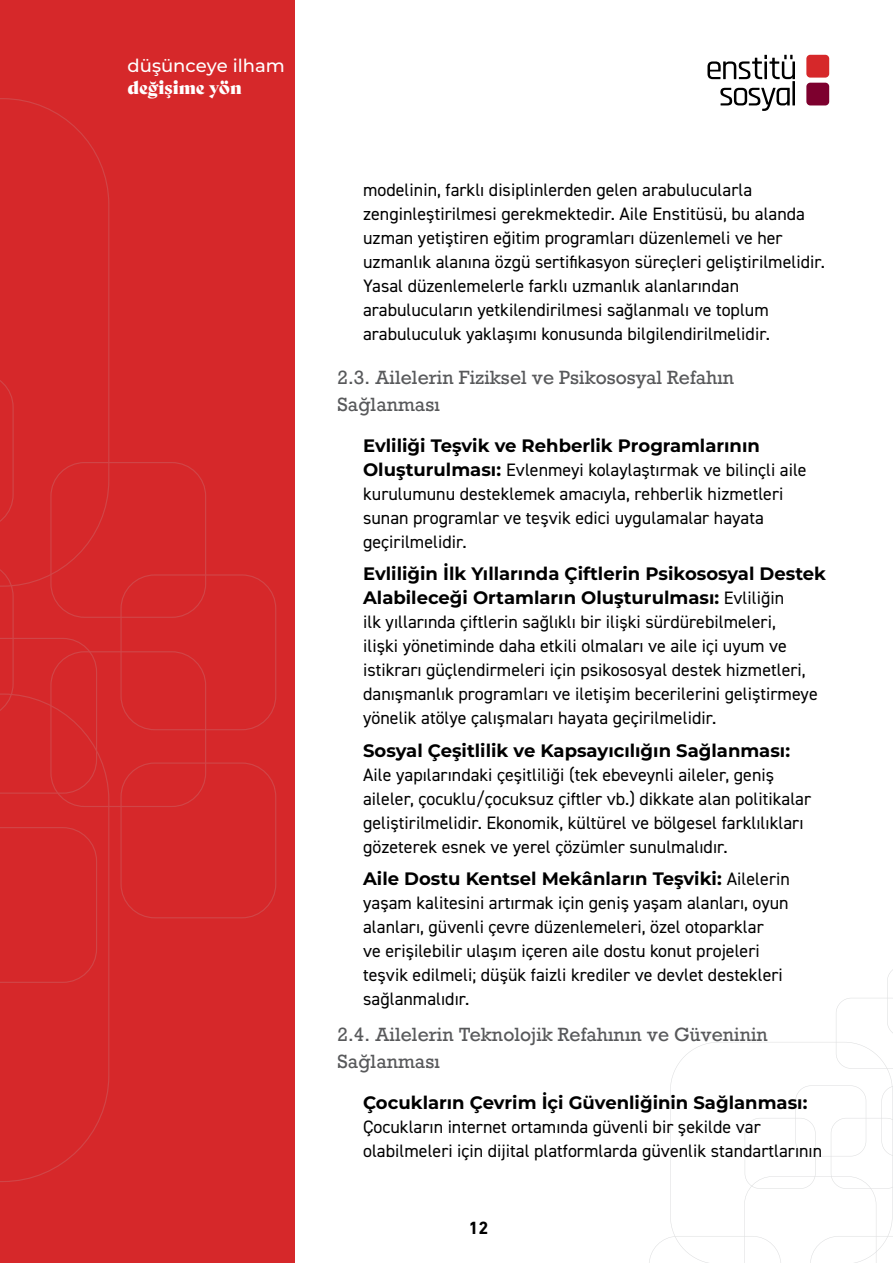
<style>
.page{position:relative;width:893px;height:1263px;background:#fff}
.page>*{position:absolute;margin:0;border:0;box-sizing:border-box;transform-origin:0 0}
.t1{font:18px/24px "DIN2014";color:#000}
.t2{font:700 18px/24px "Montserrat";color:#000}
.t3{font:18px/27px "Rockwell";color:#58595b}
.t4{font:100 18px "Montserrat";color:#fff}
.t5{font:18px "Bely Display W00";color:#fff}
.t6{font:700 18px "DIN Next LT Pro";color:#000}
.s1{font-family:"Montserrat";font-weight:700}
.s2{font-family:"DIN2014";font-weight:400}
</style>
<div class="page">
<svg style="left:707px;top:55px;width:88px;height:24px"></svg>
<svg style="left:720px;top:88px;width:70px;height:23px"></svg>
<hr style="left:792px;top:81px;width:3px;height:24px;background:#000">
<div style="left:806px;top:83px;width:23px;height:22px;background:#7d002e;border-radius:4px"></div>
<div style="left:806px;top:55px;width:23px;height:23px;background:#d6282a;border-radius:4px"></div>
<svg style="left:836px;top:969px;width:57px;height:73px"></svg>
<svg style="left:670px;top:1042px;width:223px;height:221px"></svg>
<div style="left:0;top:0;width:294px;height:1263px;background:#d6282a"></div>
<svg style="left:0;top:373px;width:276px;height:610px"></svg>
<svg style="left:0;top:98px;width:109px;height:489px"></svg>
<svg style="left:0;top:693px;width:109px;height:489px"></svg>
<p class="t4" style="left:128px;top:54px;width:159px">düşünceye ilham</p>
<p class="t5" style="left:128px;top:73px;width:116px">değişime yön</p>
<p class="t1" style="left:363px;top:177px;width:463px">modelinin, farklı disiplinlerden gelen arabulucularla zenginleştirilmesi gerekmektedir. Aile Enstitüsü, bu alanda uzman yetiştiren eğitim programları düzenlemeli ve her uzmanlık alanına özgü sertifikasyon süreçleri geliştirilmelidir.<br>Yasal düzenlemelerle farklı uzmanlık alanlarından arabulucuların yetkilendirilmesi sağlanmalı ve toplum arabuluculuk yaklaşımı konusunda bilgilendirilmelidir.</p>
<p class="t3" style="left:338px;top:364px;width:398px">2.3. Ailelerin Fiziksel ve Psikososyal Refahın<br>Sağlanması</p>
<p class="t2" style="left:363px;top:432px;width:398px">Evliliği Teşvik ve Rehberlik Programlarının</p>
<p class="t1" style="left:363px;top:457px;width:445px"><span class="s1">Oluşturulması:</span> Evlenmeyi kolaylaştırmak ve bilinçli aile kurulumunu desteklemek amacıyla, rehberlik hizmetleri sunan programlar ve teşvik edici uygulamalar hayata geçirilmelidir.</p>
<p class="t2" style="left:363px;top:561px;width:464px">Evliliğin İlk Yıllarında Çiftlerin Psikososyal Destek<br>Alabileceği Ortamların Oluşturulması: <span class="s2">Evliliğin</span></p>
<p class="t1" style="left:363px;top:610px;width:456px">ilk yıllarında çiftlerin sağlıklı bir ilişki sürdürebilmeleri,<br>ilişki yönetiminde daha etkili olmaları ve aile içi uyum ve istikrarı güçlendirmeleri için psikososyal destek hizmetleri, danışmanlık programları ve iletişim becerilerini geliştirmeye yönelik atölye çalışmaları hayata geçirilmelidir.</p>
<p class="t2" style="left:363px;top:737px;width:428px">Sosyal Çeşitlilik ve Kapsayıcılığın Sağlanması:</p>
<p class="t1" style="left:363px;top:762px;width:450px">Aile yapılarındaki çeşitliliği (tek ebeveynli aileler, geniş aileler, çocuklu/çocuksuz çiftler vb.) dikkate alan politikalar geliştirilmelidir. Ekonomik, kültürel ve bölgesel farklılıkları gözeterek esnek ve yerel çözümler sunulmalıdır.</p>
<p class="t2" style="left:363px;top:866px;width:428px">Aile Dostu Kentsel Mekânların Teşviki: <span class="s2">Ailelerin</span></p>
<p class="t1" style="left:363px;top:891px;width:427px">yaşam kalitesini artırmak için geniş yaşam alanları, oyun alanları, güvenli çevre düzenlemeleri, özel otoparklar<br>ve erişilebilir ulaşım içeren aile dostu konut projeleri teşvik edilmeli; düşük faizli krediler ve devlet destekleri sağlanmalıdır.</p>
<p class="t3" style="left:338px;top:1021px;width:432px">2.4. Ailelerin Teknolojik Refahının ve Güveninin<br>Sağlanması</p>
<p class="t2" style="left:363px;top:1089px;width:446px">Çocukların Çevrim İçi Güvenliğinin Sağlanması:</p>
<p class="t1" style="left:363px;top:1114px;width:461px">Çocukların internet ortamında güvenli bir şekilde var olabilmeleri için dijital platformlarda güvenlik standartlarının</p>
<p class="t6" style="left:468px;top:1217px;width:22px">12</p>
</div>
